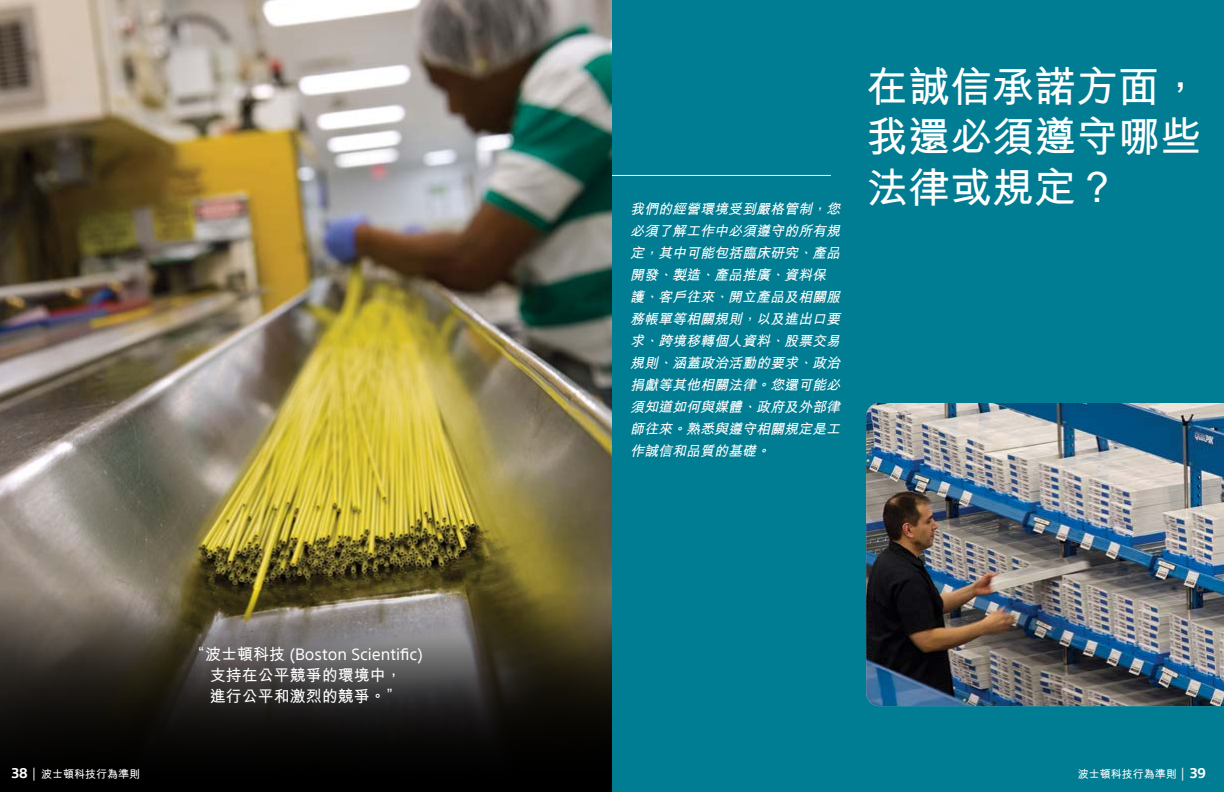
<style>
.page{position:relative;width:1224px;height:792px;background:#fff}
.page>*{position:absolute;margin:0;border:0;box-sizing:border-box;transform-origin:0 0}
.t1{font:700 42px/50.4px "M Hei HK";color:#fff;text-align:justify}
.t2{font:16px "SST";color:#fff}
.t3{font:700 16px/21px "M Hei HK";color:#fff}
.t4{font:italic 700 14px/22px "M Hei HK";color:#fff}
.t5{font:700 11px "M Hei HK";color:#fff}
.s1{font-family:"M Hei HK";font-weight:700}
.s2{font-family:"SST";font-size:14px}
.s3{font-family:"SST";font-weight:400;font-size:14px}
</style>
<div class="page">
<img style="left:0;top:0;width:612px;height:591px">
<div style="left:612px;top:0;width:612px;height:792px;background:#007d93"></div>
<img style="left:866px;top:403px;width:358px;height:303px">
<hr style="left:612px;top:175px;width:219px;height:1px;background:#fff">
<svg style="left:0;top:591px;width:612px;height:201px;background:#322e28"></svg>
<p class="t2" style="left:189px;top:645px;width:235px"><span class="s1">“波士頓科技 (</span>Boston Scientific<span class="s1">)</span></p>
<p class="t3" style="left:210px;top:664px;width:193px">支持在公平競爭的環境中，進行公平和激烈的競爭。”</p>
<p class="t4" style="left:630px;top:197px;width:215px">我們的經營環境受到嚴格管制，您必須了解工作中必須遵守的所有規定，其中可能包括臨床研究、產品開發、製造、產品推廣、資料保護、客戶往來、開立產品及相關服務帳單等相關規則，以及進出口要求、跨境移轉個人資料、股票交易規則、涵蓋政治活動的要求、政治捐獻等其他相關法律。您還可能必須知道如何與媒體、政府及外部律師往來。熟悉與遵守相關規定是工作誠信和品質的基礎。</p>
<h1 class="t1" style="left:866px;top:59px;width:337px">在誠信承諾方面，我還必須遵守哪些法律或規定？</h1>
<p class="t5" style="left:12px;top:766px;width:130px"><span class="s2">38</span> <span class="s3">|</span> 波士頓科技行為準則</p>
<p class="t5" style="left:1078px;top:766px;width:130px">波士頓科技行為準則 <span class="s3">|</span> <span class="s2">39</span></p>
</div>
